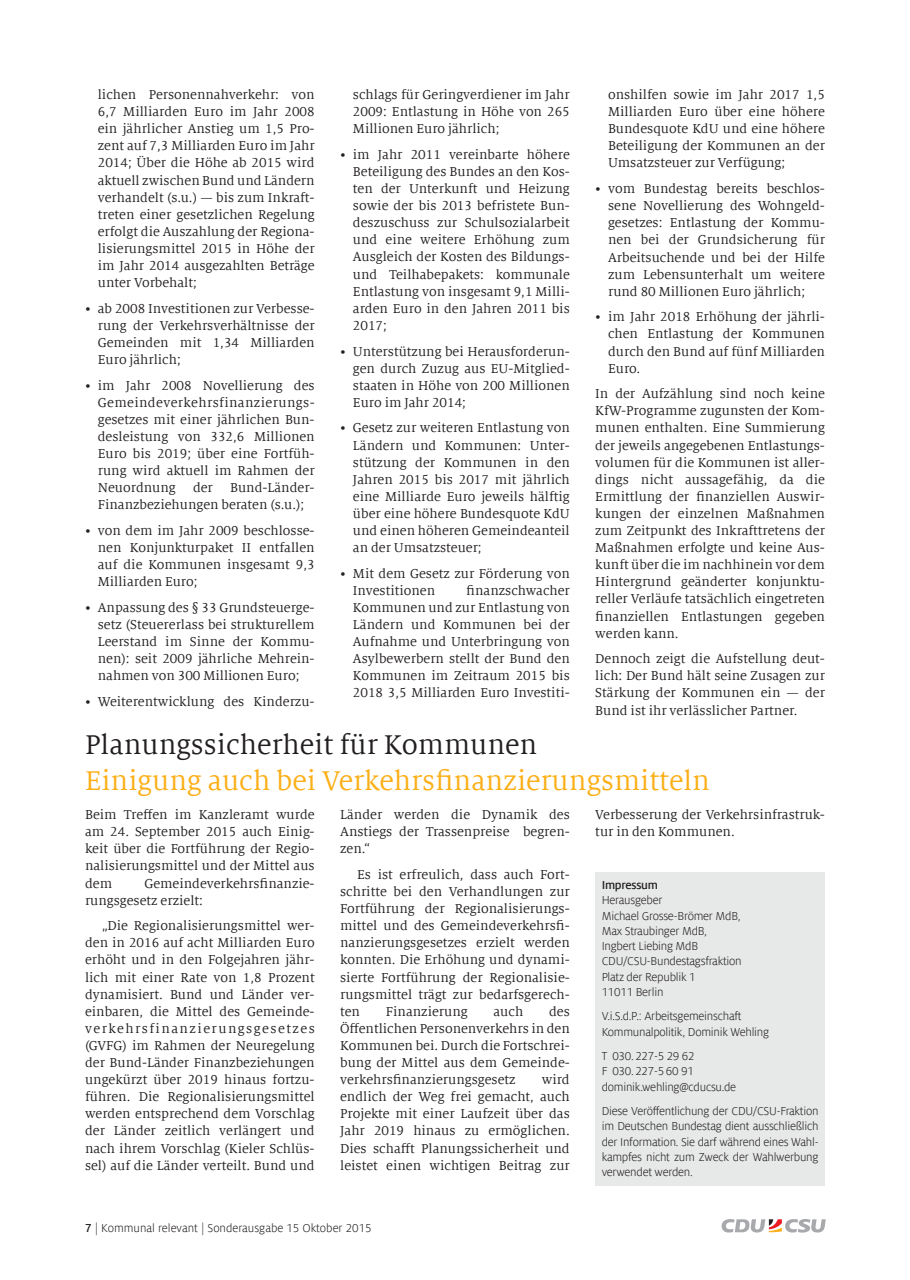
<style>
.page{position:relative;width:910px;height:1280px;background:#fff}
.page>*{position:absolute;margin:0;border:0;box-sizing:border-box;transform-origin:0 0}
.t1{font:30px "Milo Serif Offc";color:#fcaf17}
.t2{font:30px "Milo Serif Offc";color:#231f20}
.t3{font:14.25px/17.1px "Milo Serif Offc";color:#231f20;text-align:justify}
.t4{font:12.75px/15.3px "Milo Sans Offc";letter-spacing:-.02em;color:#231f20}
.t5{font:12.75px "Milo Sans Offc";color:#231f20}
.t6{font:700 12.75px "Milo Sans Offc";letter-spacing:-.02em;color:#231f20}
.s1{font-weight:700}
</style>
<div class="page">
<svg style="left:722px;top:1219px;width:104px;height:13px"></svg>
<div style="left:595px;top:872px;width:230px;height:314px;background:#e7e8e8"></div>
<p class="t3" style="left:98px;top:86px;width:218px">lichen Personennahverkehr: von 6,7 Milliarden Euro im Jahr 2008 ein jährlicher Anstieg um 1,5 Pro&shy;zent auf 7,3 Milliarden Euro im Jahr 2014; Über die Höhe ab 2015 wird aktuell zwischen Bund und Ländern verhandelt (s.u.) — bis zum Inkraft&shy;treten einer gesetzlichen Regelung erfolgt die Auszahlung der Regiona&shy;lisierungsmittel 2015 in Höhe der im Jahr 2014 ausgezahlten Beträge unter Vorbehalt;</p>
<p class="t3" style="left:98px;top:300px;width:218px;text-indent:-13px">• ab 2008 Investitionen zur Verbesse&shy;rung der Verkehrsverhältnisse der Gemeinden mit 1,34 Milliarden Euro jährlich;</p>
<p class="t3" style="left:98px;top:376px;width:218px;text-indent:-13px">• im Jahr 2008 Novellierung des Gemeindeverkehrsfinanzierungs&shy;gesetzes mit einer jährlichen Bun&shy;desleistung von 332,6 Millionen Euro bis 2019; über eine Fortfüh&shy;rung wird aktuell im Rahmen der Neuordnung der Bund-Länder-Finanzbeziehungen beraten (s.u.);</p>
<p class="t3" style="left:98px;top:522px;width:218px;text-indent:-13px">• von dem im Jahr 2009 beschlosse&shy;nen Konjunkturpaket II entfallen auf die Kommunen insgesamt 9,3<br>Milliarden Euro;</p>
<p class="t3" style="left:98px;top:599px;width:218px;text-indent:-13px">• Anpassung des § 33 Grundsteuerge&shy;setz (Steuererlass bei strukturellem Leerstand im Sinne der Kommu&shy;nen): seit 2009 jährliche Mehrein&shy;nahmen von 300 Millionen Euro;</p>
<p class="t3" style="left:85px;top:693px;width:231px">• Weiterentwicklung des Kinderzu-</p>
<p class="t3" style="left:353px;top:86px;width:218px">schlags für Geringverdiener im Jahr 2009: Entlastung in Höhe von 265<br>Millionen Euro jährlich;</p>
<p class="t3" style="left:353px;top:146px;width:218px;text-indent:-13px">• im Jahr 2011 vereinbarte höhere Beteiligung des Bundes an den Kos&shy;ten der Unterkunft und Heizung sowie der bis 2013 befristete Bun&shy;deszuschuss zur Schulsozialarbeit und eine weitere Erhöhung zum Ausgleich der Kosten des Bildungs&shy;und Teilhabepakets: kommunale Entlastung von insgesamt 9,1 Milli&shy;arden Euro in den Jahren 2011 bis 2017;</p>
<p class="t3" style="left:353px;top:342px;width:218px;text-indent:-13px">• Unterstützung bei Herausforderun&shy;gen durch Zuzug aus EU-Mitglied&shy;staaten in Höhe von 200 Millionen Euro im Jahr 2014;</p>
<p class="t3" style="left:353px;top:419px;width:218px;text-indent:-13px">• Gesetz zur weiteren Entlastung von Ländern und Kommunen: Unter&shy;stützung der Kommunen in den Jahren 2015 bis 2017 mit jährlich eine Milliarde Euro jeweils hälftig über eine höhere Bundesquote KdU und einen höheren Gemeindeanteil an der Umsatzsteuer;</p>
<p class="t3" style="left:353px;top:564px;width:218px;text-indent:-13px">• Mit dem Gesetz zur Förderung von<br>Investitionen</p>
<p class="t3" style="left:353px;top:582px;width:218px;text-indent:113px">finanzschwacher Kommunen und zur Entlastung von Ländern und Kommunen bei der Aufnahme und Unterbringung von Asylbewerbern stellt der Bund den Kommunen im Zeitraum 2015 bis 2018 3,5 Milliarden Euro Investiti-</p>
<p class="t3" style="left:608px;top:86px;width:218px">onshilfen sowie im Jahr 2017 1,5<br>Milliarden Euro über eine höhere Bundesquote KdU und eine höhere Beteiligung der Kommunen an der Umsatzsteuer zur Verfügung;</p>
<p class="t3" style="left:608px;top:180px;width:218px;text-indent:-13px">• vom Bundestag bereits beschlos&shy;sene Novellierung des Wohngeld&shy;gesetzes: Entlastung der Kommu&shy;nen bei der Grundsicherung für Arbeitsuchende und bei der Hilfe zum Lebensunterhalt um weitere rund 80 Millionen Euro jährlich;</p>
<p class="t3" style="left:608px;top:308px;width:218px;text-indent:-13px">• im Jahr 2018 Erhöhung der jährli&shy;chen Entlastung der Kommunen durch den Bund auf fünf Milliarden Euro.</p>
<p class="t3" style="left:595px;top:385px;width:231px">In der Aufzählung sind noch keine KfW-Programme zugunsten der Kom&shy;munen enthalten. Eine Summierung der jeweils angegebenen Entlastungs&shy;volumen für die Kommunen ist aller&shy;dings nicht aussagefähig, da die Ermittlung der finanziellen Auswir&shy;kungen der einzelnen Maßnahmen zum Zeitpunkt des Inkrafttretens der Maßnahmen erfolgte und keine Aus&shy;kunft über die im nachhinein vor dem Hintergrund geänderter konjunktu&shy;reller Verläufe tatsächlich eingetreten finanziellen Entlastungen gegeben werden kann.</p>
<p class="t3" style="left:595px;top:650px;width:231px">Dennoch zeigt die Aufstellung deut&shy;lich: Der Bund hält seine Zusagen zur Stärkung der Kommunen ein — der Bund ist ihr verlässlicher Partner.</p>
<h1 class="t2" style="left:85px;top:726px;width:454px">Planungssicherheit für Kommunen</h1>
<h1 class="t1" style="left:85px;top:762px;width:626px">Einigung auch bei Verkehrsfinanzierungsmitteln</h1>
<p class="t3" style="left:85px;top:806px;width:231px">Beim Treffen im Kanzleramt wurde am 24. September 2015 auch Einig&shy;keit über die Fortführung der Regio&shy;nalisierungsmittel und der Mittel aus dem</p>
<p class="t3" style="left:340px;top:806px;width:231px">Länder werden die Dynamik des Anstiegs der Trassenpreise begren&shy;zen.“</p>
<p class="t3" style="left:340px;top:866px;width:231px;text-indent:17px">Es ist erfreulich, dass auch Fort&shy;schritte bei den Verhandlungen zur Fortführung der Regionalisierungs&shy;mittel und des Gemeindeverkehrsfi&shy;nanzierungsgesetzes erzielt werden konnten. Die Erhöhung und dynami&shy;sierte Fortführung der Regionalisie&shy;rungsmittel trägt zur bedarfsgerech&shy;ten</p>
<p class="t3" style="left:595px;top:806px;width:231px">Verbesserung der Verkehrsinfrastruk&shy;tur in den Kommunen.</p>
<p class="t3" style="left:85px;top:874px;width:231px;text-indent:59px">Gemeindeverkehrsfinanzie&shy;rungsgesetz erzielt:</p>
<p class="t3" style="left:85px;top:917px;width:231px;text-indent:17px">„Die Regionalisierungsmittel wer&shy;den in 2016 auf acht Milliarden Euro erhöht und in den Folgejahren jähr&shy;lich mit einer Rate von 1,8 Prozent dynamisiert. Bund und Länder ver&shy;einbaren, die Mittel des Gemeinde&shy;verkehrsfinanzierungsgesetzes (GVFG) im Rahmen der Neuregelung der Bund-Länder Finanzbeziehungen ungekürzt über 2019 hinaus fortzu&shy;führen. Die Regionalisierungsmittel werden entsprechend dem Vorschlag der Länder zeitlich verlängert und nach ihrem Vorschlag (Kieler Schlüs&shy;sel) auf die Länder verteilt. Bund und</p>
<p class="t6" style="left:602px;top:877px;width:58px">Impressum</p>
<p class="t4" style="left:602px;top:892px;width:141px">Herausgeber<br>Michael Grosse-Brömer MdB,<br>Max Straubinger MdB,<br>Ingbert Liebing MdB<br>CDU/CSU-Bundestagsfraktion<br>Platz der Republik 1<br>11011 Berlin</p>
<p class="t4" style="left:602px;top:1008px;width:169px">V.i.S.d.P.: Arbeitsgemeinschaft<br>Kommunalpolitik, Dominik Wehling</p>
<p class="t4" style="left:602px;top:1048px;width:136px">T 030.227-5 29 62<br>F 030.227-560 91 dominik.wehling@cducsu.de</p>
<p class="t4" style="left:602px;top:1103px;width:218px;text-align:justify">Diese Veröffentlichung der CDU/CSU-Fraktion im Deutschen Bundestag dient ausschließlich der Information. Sie darf während eines Wahl&shy;kampfes nicht zum Zweck der Wahlwerbung verwendet werden.</p>
<p class="t3" style="left:340px;top:1002px;width:231px;text-indent:209px">des Öffentlichen Personenverkehrs in den Kommunen bei. Durch die Fortschrei&shy;bung der Mittel aus dem Gemeinde&shy;verkehrsfinanzierungsgesetz</p>
<p class="t3" style="left:386px;top:1002px;width:83px">Finanzierung</p>
<p class="t3" style="left:493px;top:1002px;width:31px">auch</p>
<p class="t3" style="left:340px;top:1071px;width:231px;text-indent:202px">wird endlich der Weg frei gemacht, auch Projekte mit einer Laufzeit über das Jahr 2019 hinaus zu ermöglichen.<br>Dies schafft Planungssicherheit und leistet einen wichtigen Beitrag zur</p>
<p class="t5" style="left:85px;top:1220px;width:288px"><span class="s1">7</span> | Kommunal relevant | Sonderausgabe 15 Oktober 2015</p>
</div>
